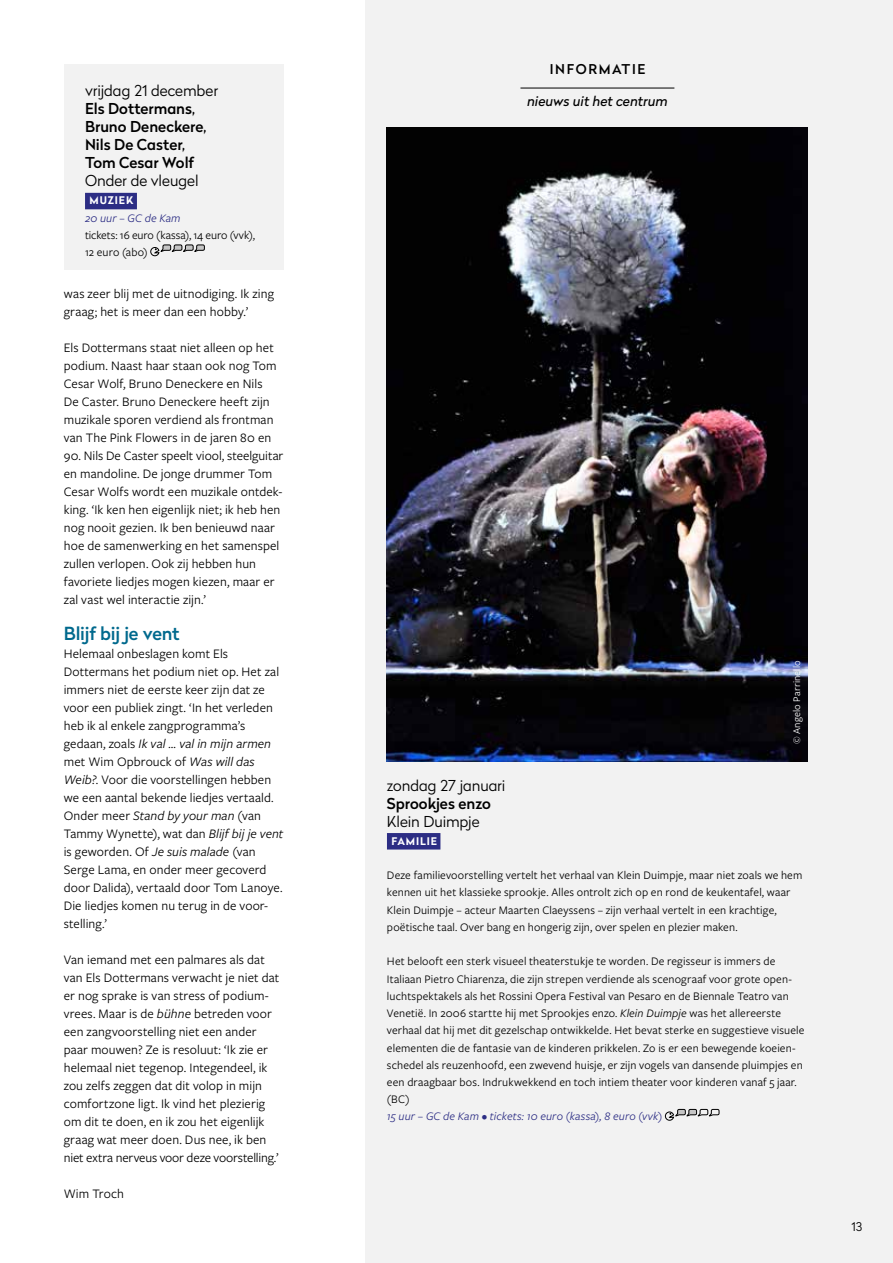
<style>
.page{position:relative;width:893px;height:1263px;background:#fff}
.page>*{position:absolute;margin:0;border:0;box-sizing:border-box;transform-origin:0 0}
.t1{font:500 18px "Radikal";letter-spacing:-.01em;color:#00698d}
.t2{font:500 15px/18px "Radikal";color:#000}
.t3{font:300 15px "Radikal";letter-spacing:-.005em;color:#000}
.t4{font:13.5px/18px "Freight Sans Pro";letter-spacing:.01em;color:#000}
.t5{font:italic 13.5px "Radikal";color:#000}
.t6{font:500 13.5px "Radikal";letter-spacing:.12em;color:#000}
.t7{font:12px/17.2px "Freight Sans Pro";letter-spacing:.01em;color:#000}
.t8{font:italic 12px "Freight Sans Pro";letter-spacing:.01em;color:#2c2d84}
.t9{font:300 12px "Radikal";color:#000}
.t10{font:10.5px "Freight Sans Pro";letter-spacing:.015em;color:#fff}
.t11{font:700 10.5px "Radikal";letter-spacing:.085em;color:#fff}
.s1{font-style:italic}
</style>
<div class="page">
<div style="left:366px;top:0;width:527px;height:1263px;background:#f2f2f2"></div>
<div style="left:64px;top:64px;width:219px;height:205px;background:#f2f2f2"></div>
<div style="left:85px;top:193px;width:52px;height:16px;background:#2c2d84"></div>
<svg style="left:150px;top:244px;width:55px;height:12px"></svg>
<div style="left:387px;top:833px;width:53px;height:16px;background:#2c2d84"></div>
<svg style="left:665px;top:1109px;width:55px;height:12px"></svg>
<hr style="left:520px;top:88px;width:154px;height:1px;background:#000">
<img style="left:387px;top:128px;width:421px;height:633px">
<p class="t3" style="left:85px;top:80px;width:135px">vrijdag 21 december</p>
<p class="t2" style="left:85px;top:99px;width:123px">Els Dottermans,<br>Bruno Deneckere,<br>Nils De Caster,<br>Tom Cesar Wolf</p>
<p class="t3" style="left:85px;top:170px;width:115px">Onder de vleugel</p>
<p class="t11" style="left:90px;top:193px;width:45px">MUZIEK</p>
<p class="t8" style="left:85px;top:210px;width:97px">20 uur – GC de Kam</p>
<p class="t7" style="left:85px;top:226px;width:171px">tickets: 16 euro (kassa), 14 euro (vvk),<br>12 euro (abo)</p>
<p class="t4" style="left:64px;top:284px;width:212px">was zeer blij met de uitnodiging. Ik zing graag; het is meer dan een hobby.’</p>
<p class="t4" style="left:64px;top:338px;width:214px">Els Dottermans staat niet alleen op het podium. Naast haar staan ook nog Tom Cesar Wolf, Bruno Deneckere en Nils De Caster. Bruno Deneckere heeft zijn muzikale sporen verdiend als frontman van The Pink Flowers in de jaren 80 en</p>
<p class="t4" style="left:64px;top:446px;width:221px">90. Nils De Caster speelt viool, steelguitar en mandoline. De jonge drummer Tom Cesar Wolfs wordt een muzikale ontdek&shy;king. ‘Ik ken hen eigenlijk niet; ik heb hen nog nooit gezien. Ik ben benieuwd naar hoe de samenwerking en het samenspel zullen verlopen. Ook zij hebben hun favoriete liedjes mogen kiezen, maar er zal vast wel interactie zijn.’</p>
<h1 class="t1" style="left:64px;top:620px;width:117px">Blijf bij je vent</h1>
<p class="t4" style="left:64px;top:644px;width:221px">Helemaal onbeslagen komt Els Dottermans het podium niet op. Het zal immers niet de eerste keer zijn dat ze voor een publiek zingt. ‘In het verleden heb ik al enkele zangprogramma’s gedaan, zoals <span class="s1">Ik val … val in mijn armen </span>met Wim Opbrouck of <span class="s1">Was will das Weib?</span>. Voor die voorstellingen hebben we een aantal bekende liedjes vertaald.<br>Onder meer <span class="s1">Stand by your man</span> (van Tammy Wynette), wat dan <span class="s1">Blijf bij je vent </span>is geworden. Of <span class="s1">Je suis malade</span> (van Serge Lama, en onder meer gecoverd door Dalida), vertaald door Tom Lanoye.<br>Die liedjes komen nu terug in de voor&shy;stelling.’</p>
<p class="t4" style="left:64px;top:950px;width:217px">Van iemand met een palmares als dat van Els Dottermans verwacht je niet dat er nog sprake is van stress of podium&shy;vrees. Maar is de <span class="s1">bühne</span> betreden voor een zangvoorstelling niet een ander paar mouwen? Ze is resoluut: ‘Ik zie er helemaal niet tegenop. Integendeel, ik zou zelfs zeggen dat dit volop in mijn comfortzone ligt. Ik vind het plezierig om dit te doen, en ik zou het eigenlijk graag wat meer doen. Dus nee, ik ben niet extra nerveus voor deze voorstelling.’</p>
<p class="t4" style="left:64px;top:1184px;width:62px">Wim Troch</p>
<p class="t6" style="left:550px;top:59px;width:97px">INFORMATIE</p>
<p class="t5" style="left:527px;top:92px;width:142px">nieuws uit het centrum</p>
<p class="t10" style="left:790px;top:744px;width:85px;rotate:-90deg">© Angelo Parrinello</p>
<p class="t3" style="left:387px;top:774px;width:120px">zondag 27 januari</p>
<p class="t2" style="left:387px;top:794px;width:105px">Sprookjes enzo</p>
<p class="t3" style="left:387px;top:810px;width:94px">Klein Duimpje</p>
<p class="t11" style="left:391px;top:833px;width:47px">FAMILIE</p>
<p class="t7" style="left:387px;top:866px;width:417px">Deze familievoorstelling vertelt het verhaal van Klein Duimpje, maar niet zoals we hem kennen uit het klassieke sprookje. Alles ontrolt zich op en rond de keukentafel, waar Klein Duimpje – acteur Maarten Claeyssens – zijn verhaal vertelt in een krachtige, poëtische taal. Over bang en hongerig zijn, over spelen en plezier maken.</p>
<p class="t7" style="left:387px;top:952px;width:419px">Het belooft een sterk visueel theaterstukje te worden. De regisseur is immers de Italiaan Pietro Chiarenza, die zijn strepen verdiende als scenograaf voor grote open&shy;luchtspektakels als het Rossini Opera Festival van Pesaro en de Biennale Teatro van Venetië. In 2006 startte hij met Sprookjes enzo. <span class="s1">Klein Duimpje</span> was het allereerste verhaal dat hij met dit gezelschap ontwikkelde. Het bevat sterke en suggestieve visuele elementen die de fantasie van de kinderen prikkelen. Zo is er een bewegende koeien&shy;schedel als reuzenhoofd, een zwevend huisje, er zijn vogels van dansende pluimpjes en een draagbaar bos. Indrukwekkend en toch intiem theater voor kinderen vanaf 5 jaar. (BC)</p>
<p class="t8" style="left:387px;top:1109px;width:277px">15 uur – GC de Kam • tickets: 10 euro (kassa), 8 euro (vvk)</p>
<p class="t9" style="left:851px;top:1218px;width:12px">13</p>
</div>
